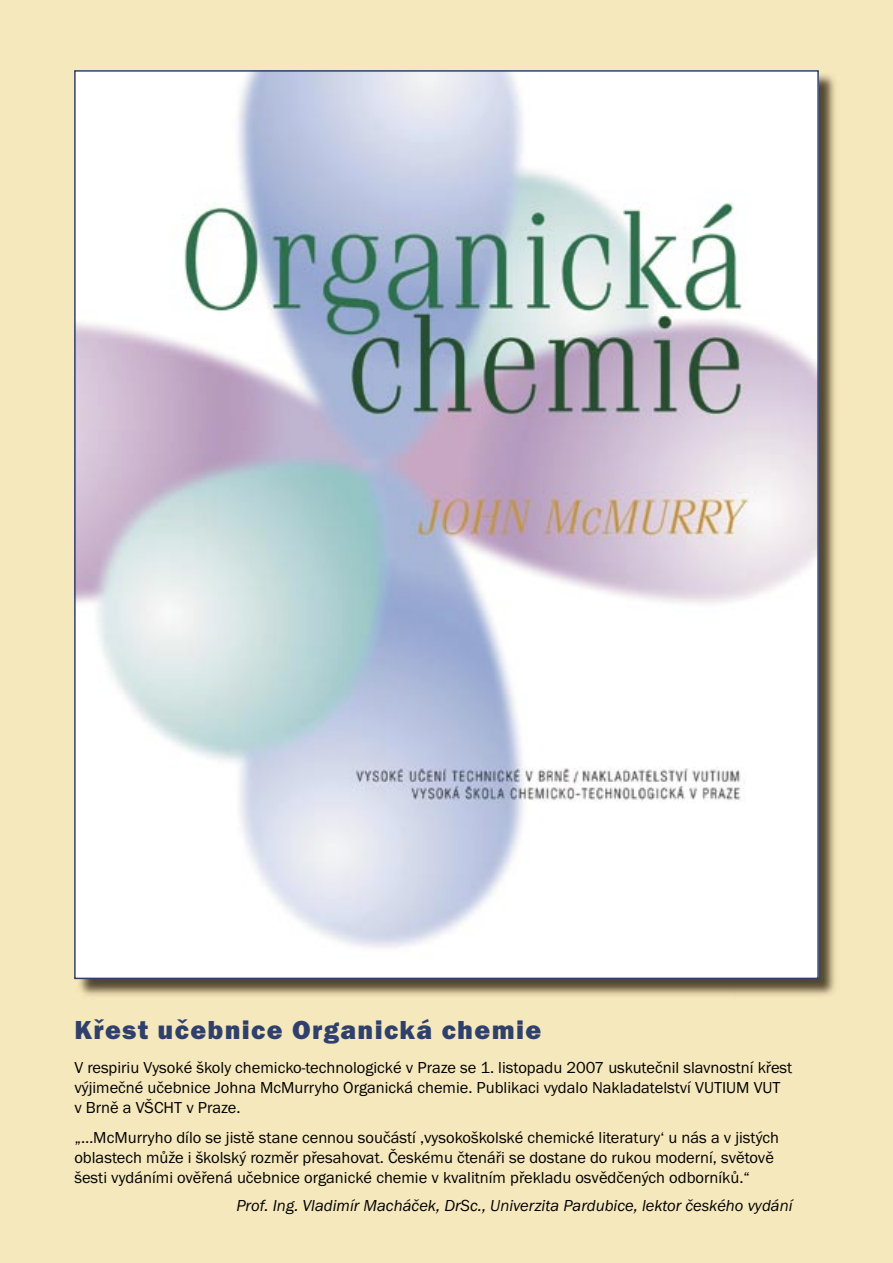
<style>
.page{position:relative;width:893px;height:1263px;background:#f5e8bd}
.page>*{position:absolute;margin:0;border:0;box-sizing:border-box;transform-origin:0 0}
.t1{font:27px "Franklin Got Itc TEE Heav";letter-spacing:.05em;color:#2f406c}
.t2{font:16.5px/20.2px "Franklin Got Itc TEE";color:#000}
.t3{font:italic 16.5px "Franklin Got Itc TEE";color:#000}
</style>
<div class="page">
<img style="left:75px;top:979px;width:661px;height:21px">
<img style="left:736px;top:71px;width:103px;height:929px">
<img style="left:76px;top:72px;width:741px;height:906px">
<hr style="left:74px;top:71px;width:2px;height:907px;background:#2f406c">
<hr style="left:75px;top:978px;width:743px;height:1px;background:#2f406c">
<hr style="left:817px;top:71px;width:2px;height:907px;background:#2f406c">
<hr style="left:75px;top:70px;width:743px;height:2px;background:#2f406c">
<h1 class="t1" style="left:74px;top:1014px;width:468px">Křest učebnice Organická chemie</h1>
<p class="t2" style="left:74px;top:1057px;width:719px">V respiriu Vysoké školy chemicko-technologické v Praze se 1. listopadu 2007 uskutečnil slavnostní křest výjimečné učebnice Johna McMurryho Organická chemie. Publikaci vydalo Nakladatelství VUTIUM VUT<br>v Brně a VŠCHT v Praze.</p>
<p class="t2" style="left:74px;top:1127px;width:706px">„…McMurryho dílo se jistě stane cennou součástí ,vysokoškolské chemické literatury‘ u nás a v jistých oblastech může i školský rozměr přesahovat. Českému čtenáři se dostane do rukou moderní, světově šesti vydáními ověřená učebnice organické chemie v kvalitním překladu osvědčených odborníků.“</p>
<p class="t3" style="left:236px;top:1196px;width:558px">Prof. Ing. Vladimír Macháček, DrSc., Univerzita Pardubice, lektor českého vydání</p>
</div>
